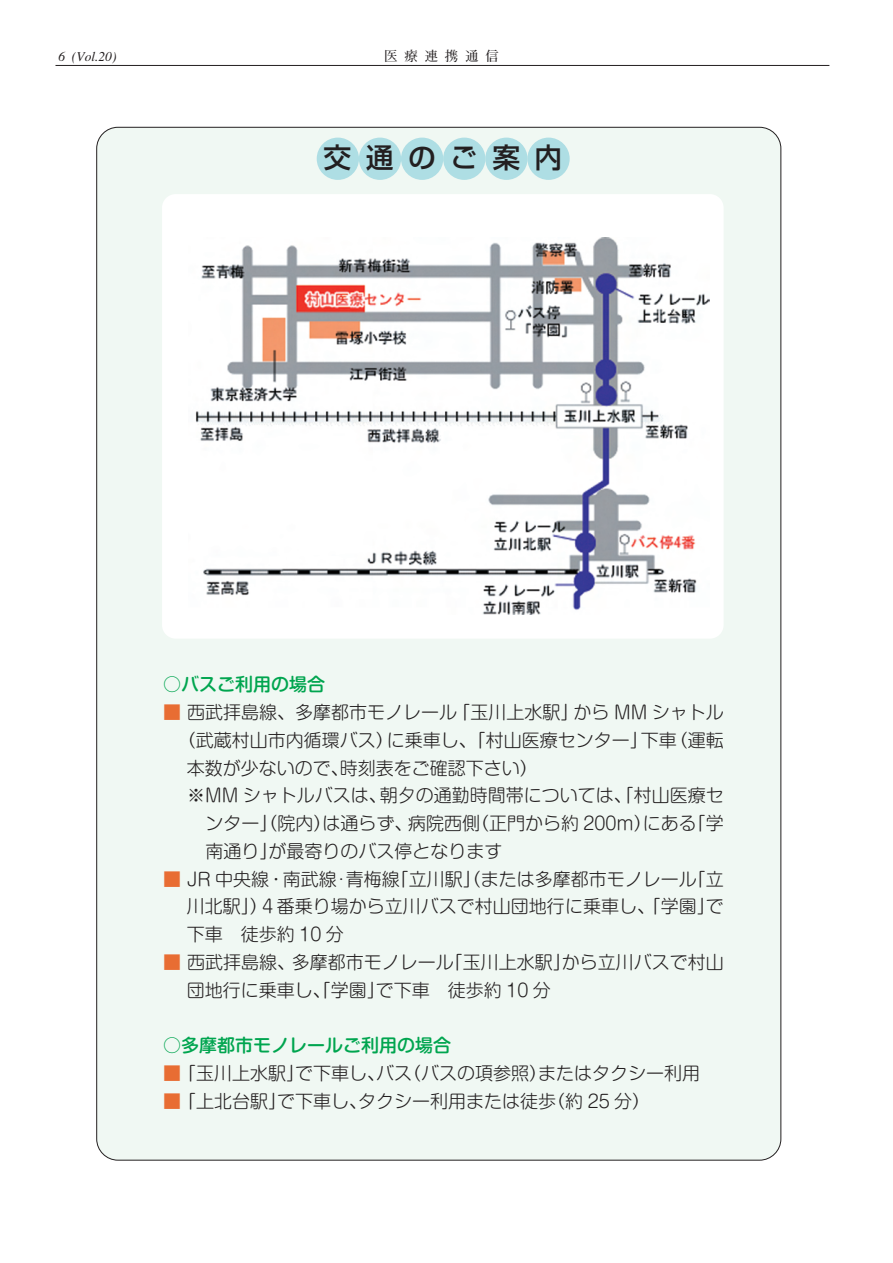
<style>
.page{position:relative;width:893px;height:1263px;background:#fff}
.page>*{position:absolute;margin:0;border:0;box-sizing:border-box;transform-origin:0 0}
.t1{font:500 27.75px "Shin Go Pro";letter-spacing:.52em;color:#231f20}
.t2{font:300 18px/27.8px "Shin M Go Pro";color:#231f20;text-align:justify}
.t3{font:500 18px "Shin M Go Pro";color:#00a54f}
.t4{font:italic 13.5px "Times LT Std";color:#231f20}
.t5{font:700 13.5px "Futo Min A101 Pro";letter-spacing:.5em;color:#231f20}
.s1{color:#e86d33}
</style>
<div class="page">
<div style="left:97px;top:127px;width:684px;height:1033px;background:#f0f8f3;border-radius:21px"></div>
<div style="left:162px;top:194px;width:562px;height:445px;background:#fff;border-radius:14px"></div>
<div style="left:359px;top:138px;width:42px;height:42px;background:#aedee4;border-radius:50%"></div>
<div style="left:401px;top:138px;width:42px;height:42px;background:#aedee4;border-radius:50%"></div>
<div style="left:443px;top:138px;width:42px;height:42px;background:#aedee4;border-radius:50%"></div>
<div style="left:485px;top:138px;width:43px;height:42px;background:#aedee4;border-radius:50%"></div>
<div style="left:527px;top:138px;width:43px;height:42px;background:#aedee4;border-radius:50%"></div>
<div style="left:317px;top:138px;width:42px;height:42px;background:#aedee4;border-radius:50%"></div>
<hr style="left:55px;top:65px;width:774px;height:1px;background:#231f20">
<img style="left:195px;top:237px;width:514px;height:377px">
<p class="t4" style="left:58px;top:49px;width:60px">6 (Vol.20)</p>
<p class="t5" style="left:384px;top:45px;width:116px">医療連携通信</p>
<h1 class="t1" style="left:324px;top:135px;width:240px">交通のご案内</h1>
<p class="t3" style="left:163px;top:670px;width:163px">○バスご利用の場合</p>
<p class="t2" style="left:163px;top:696px;width:562px"><span class="s1">■</span> 西武拝島線、多摩都市モノレール「玉川上水駅」から MM シャトル</p>
<p class="t2" style="left:178px;top:724px;width:547px">（武蔵村山市内循環バス）に乗車し、「村山医療センター」下車（運転</p>
<p class="t2" style="left:187px;top:752px;width:353px">本数が少ないので、時刻表をご確認下さい）</p>
<p class="t2" style="left:163px;top:779px;width:562px">　 ※MM シャトルバスは、朝夕の通勤時間帯については、「村山医療セ</p>
<p class="t2" style="left:205px;top:807px;width:520px">ンター」（院内）は通らず、病院西側（正門から約 200m）にある「学</p>
<p class="t2" style="left:205px;top:835px;width:298px">南通り」が最寄りのバス停となります</p>
<p class="t2" style="left:187px;top:863px;width:538px;text-indent:-24px"><span class="s1">■</span> JR 中央線・南武線･青梅線「立川駅」（または多摩都市モノレール「立川北駅」）４番乗り場から立川バスで村山団地行に乗車し、「学園」で下車　徒歩約 10 分</p>
<p class="t2" style="left:187px;top:946px;width:538px;text-indent:-24px"><span class="s1">■</span> 西武拝島線、多摩都市モノレール「玉川上水駅」から立川バスで村山団地行に乗車し、「学園」で下車　徒歩約 10 分</p>
<p class="t3" style="left:163px;top:1031px;width:289px">○多摩都市モノレールご利用の場合</p>
<p class="t2" style="left:163px;top:1057px;width:538px"><span class="s1">■</span>「玉川上水駅」で下車し、バス（バスの項参照）またはタクシー利用</p>
<p class="t2" style="left:163px;top:1085px;width:488px"><span class="s1">■</span>「上北台駅」で下車し、タクシー利用または徒歩（約 25 分）</p>
</div>
